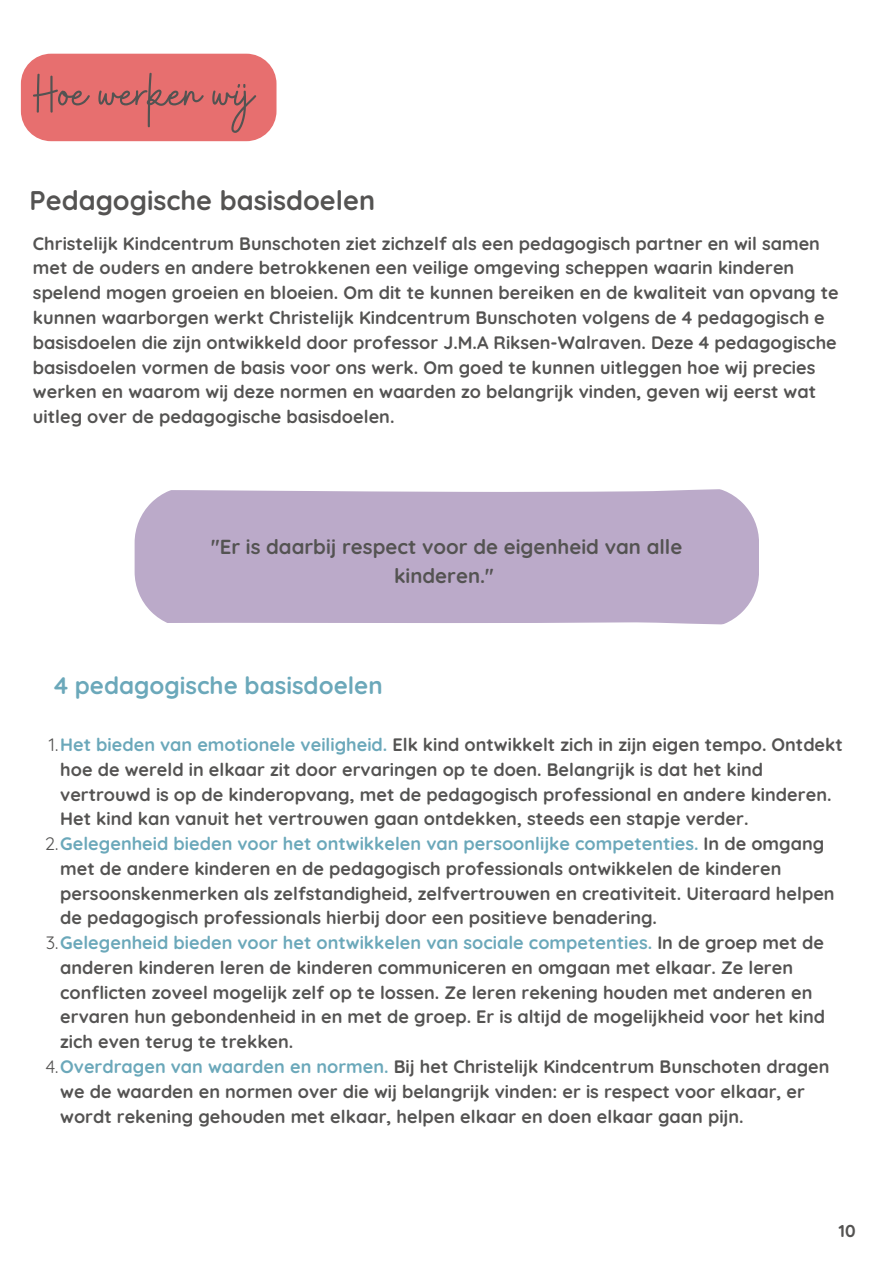
<style>
.page{position:relative;width:894px;height:1264px;background:#fff}
.page>*{position:absolute;margin:0;border:0;box-sizing:border-box;transform-origin:0 0}
.t1{font:54px "Buffalo";color:#545352}
.t2{font:700 27px "Quicksand";color:#545352}
.t3{font:700 24px "Quicksand";color:#6ba8ba}
.t4{font:700 20.25px/28.2px "Quicksand";color:#545352;text-align:center}
.t5{font:700 18px/24.8px "Quicksand";color:#545352}
.t6{font:700 17.25px "Quicksand";color:#545352}
.s1{font-weight:400}
.s2{color:#6ba8ba}
</style>
<div class="page">
<div style="left:21px;top:54px;width:255px;height:87px;background:#e76f6f;border-radius:30px"></div>
<div style="left:134px;top:489px;width:624px;height:136px;background:#bbaac9"></div>
<h1 class="t1" style="left:33px;top:59px;width:222px">Hoe werken wij</h1>
<h2 class="t2" style="left:30px;top:183px;width:347px">Pedagogische basisdoelen</h2>
<h5 class="t5" style="left:33px;top:230px;width:807px">Christelijk Kindcentrum Bunschoten ziet zichzelf als een pedagogisch partner en wil samen met de ouders en andere betrokkenen een veilige omgeving scheppen waarin kinderen spelend mogen groeien en bloeien. Om dit te kunnen bereiken en de kwaliteit van opvang te kunnen waarborgen werkt Christelijk Kindcentrum Bunschoten volgens de 4 pedagogisch e basisdoelen die zijn ontwikkeld door professor J.M.A Riksen-Walraven. Deze 4 pedagogische basisdoelen vormen de basis voor ons werk. Om goed te kunnen uitleggen hoe wij precies werken en waarom wij deze normen en waarden zo belangrijk vinden, geven wij eerst wat uitleg over de pedagogische basisdoelen.</h5>
<p class="t4" style="left:211px;top:532px;width:472px">''Er is daarbij respect voor de eigenheid van alle kinderen.''</p>
<h4 class="t3" style="left:54px;top:669px;width:330px">4 pedagogische basisdoelen</h4>
<h3 class="t5" style="left:60px;top:732px;width:784px;text-indent:-12px"><span class="s1">1.</span><span class="s2">Het bieden van emotionele veiligheid.</span> Elk kind ontwikkelt zich in zijn eigen tempo. Ontdekt hoe de wereld in elkaar zit door ervaringen op te doen. Belangrijk is dat het kind vertrouwd is op de kinderopvang, met de pedagogisch professional en andere kinderen.<br>Het kind kan vanuit het vertrouwen gaan ontdekken, steeds een stapje verder.</h3>
<p class="t5" style="left:60px;top:831px;width:775px;text-indent:-15px"><span class="s1">2.</span><span class="s2">Gelegenheid bieden voor het ontwikkelen van persoonlijke competenties.</span> In de omgang met de andere kinderen en de pedagogisch professionals ontwikkelen de kinderen persoonskenmerken als zelfstandigheid, zelfvertrouwen en creativiteit. Uiteraard helpen de pedagogisch professionals hierbij door een positieve benadering.</p>
<p class="t5" style="left:60px;top:930px;width:766px;text-indent:-15px"><span class="s1">3.</span><span class="s2">Gelegenheid bieden voor het ontwikkelen van sociale competenties.</span> In de groep met de anderen kinderen leren de kinderen communiceren en omgaan met elkaar. Ze leren conflicten zoveel mogelijk zelf op te lossen. Ze leren rekening houden met anderen en ervaren hun gebondenheid in en met de groep. Er is altijd de mogelijkheid voor het kind zich even terug te trekken.</p>
<p class="t5" style="left:60px;top:1053px;width:770px;text-indent:-15px"><span class="s1">4.</span><span class="s2">Overdragen van waarden en normen.</span> Bij het Christelijk Kindcentrum Bunschoten dragen we de waarden en normen over die wij belangrijk vinden: er is respect voor elkaar, er wordt rekening gehouden met elkaar, helpen elkaar en doen elkaar gaan pijn.</p>
<p class="t6" style="left:838px;top:1219px;width:19px">10</p>
</div>
